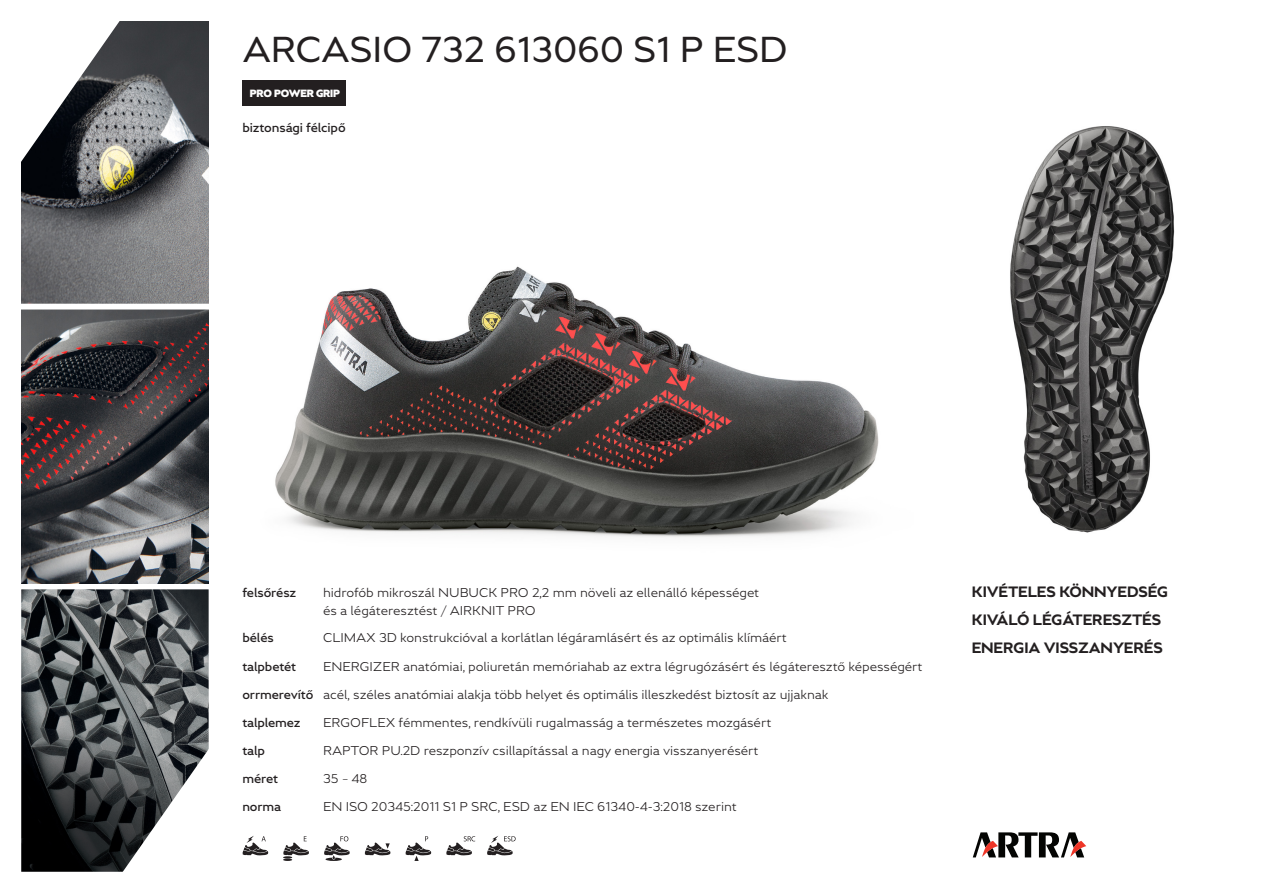
<style>
.page{position:relative;width:1263px;height:893px;background:#fff}
.page>*{position:absolute;margin:0;border:0;box-sizing:border-box;transform-origin:0 0}
.NAZOV{font:36px "Greenwich";letter-spacing:-.01em;color:#231f20}
.Benefit{font:700 15px "Greenwich";letter-spacing:-.01em;color:#231f20}
.popis{font:300 12.75px/18px "Greenwich";letter-spacing:-.01em;color:#231f20}
.info{font:500 12.75px "Greenwich";letter-spacing:-.01em;color:#231f20}
.kategoria{font:500 12.75px "Greenwich";letter-spacing:-.01em;color:#231f20}
.t1{font:900 10.5px "Greenwich";letter-spacing:-.02em;color:#fff}
</style>
<div class="page">
<img style="left:21px;top:589px;width:188px;height:283px">
<img style="left:1010px;top:126px;width:165px;height:407px">
<img style="left:275px;top:266px;width:604px;height:272px">
<img style="left:21px;top:21px;width:188px;height:283px">
<img style="left:21px;top:310px;width:188px;height:273px">
<svg style="left:243px;top:836px;width:25px;height:19px"></svg>
<svg style="left:283px;top:836px;width:26px;height:25px"></svg>
<svg style="left:324px;top:836px;width:26px;height:25px"></svg>
<svg style="left:365px;top:842px;width:26px;height:13px"></svg>
<svg style="left:406px;top:836px;width:25px;height:25px"></svg>
<svg style="left:446px;top:836px;width:29px;height:19px"></svg>
<svg style="left:487px;top:836px;width:29px;height:19px"></svg>
<svg style="left:115px;top:738px;width:94px;height:134px"></svg>
<svg style="left:21px;top:21px;width:105px;height:150px"></svg>
<div style="left:242px;top:81px;width:104px;height:25px;background:#231f20"></div>
<svg style="left:973px;top:832px;width:113px;height:25px"></svg>
<p class="NAZOV" style="left:242px;top:28px;width:547px">ARCASIO 732 613060 S1 P ESD</p>
<p class="t1" style="left:250px;top:87px;width:92px">PRO POWER GRIP</p>
<p class="kategoria" style="left:242px;top:120px;width:105px">biztonsági félcipő</p>
<p class="info" style="left:242px;top:584px;width:55px">felsőrész</p>
<p class="popis" style="left:323px;top:583px;width:438px">hidrofób mikroszál NUBUCK PRO 2,2 mm növeli az ellenálló képességet és a légáteresztést / AIRKNIT PRO</p>
<p class="info" style="left:242px;top:630px;width:33px">bélés</p>
<p class="popis" style="left:323px;top:629px;width:465px">CLIMAX 3D konstrukcióval a korlátlan légáramlásért és az optimális klímáért</p>
<p class="info" style="left:242px;top:658px;width:55px">talpbetét</p>
<p class="popis" style="left:323px;top:657px;width:601px">ENERGIZER anatómiai, poliuretán memóriahab az extra légrugózásért és légáteresztő képességért</p>
<p class="info" style="left:242px;top:686px;width:73px">orrmerevítő</p>
<p class="popis" style="left:323px;top:685px;width:507px">acél, széles anatómiai alakja több helyet és optimális illeszkedést biztosít az ujjaknak</p>
<p class="info" style="left:242px;top:714px;width:60px">talplemez</p>
<p class="popis" style="left:323px;top:713px;width:450px">ERGOFLEX fémmentes, rendkívüli rugalmasság a természetes mozgásért</p>
<p class="info" style="left:242px;top:742px;width:24px">talp</p>
<p class="popis" style="left:323px;top:741px;width:437px">RAPTOR PU.2D reszponzív csillapítással a nagy energia visszanyerésért</p>
<p class="info" style="left:242px;top:771px;width:37px">méret</p>
<p class="popis" style="left:323px;top:769px;width:46px">35 – 48</p>
<p class="info" style="left:242px;top:799px;width:40px">norma</p>
<p class="popis" style="left:323px;top:797px;width:415px">EN ISO 20345:2011 S1 P SRC, ESD az EN IEC 61340-4-3:2018 szerint</p>
<p class="Benefit" style="left:972px;top:582px;width:198px">KIVÉTELES KÖNNYEDSÉG</p>
<p class="Benefit" style="left:972px;top:611px;width:191px">KIVÁLÓ LÉGÁTERESZTÉS</p>
<p class="Benefit" style="left:972px;top:639px;width:193px">ENERGIA VISSZANYERÉS</p>
</div>
